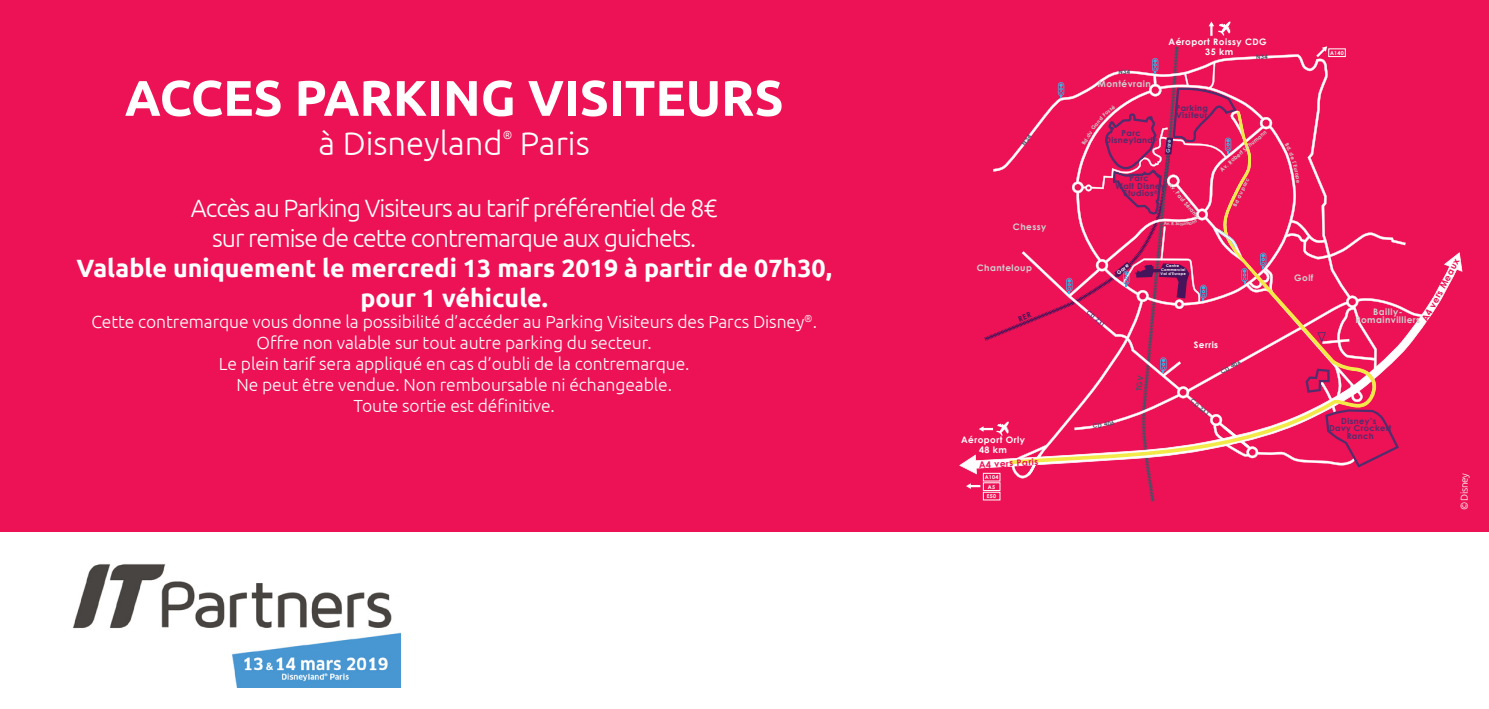
<style>
.page{position:relative;width:1489px;height:709px;background:#fff}
.page>*{position:absolute;margin:0;border:0;box-sizing:border-box;transform-origin:0 0}
.t1{font:700 50px "Ubuntu";color:#fff}
.t2{font:300 32.75px "Ubuntu";color:#fff}
.t3{font:300 25px "Ubuntu";letter-spacing:-.04em;color:#fff}
.t4{font:700 25px "Ubuntu";color:#fff}
.t5{font:300 17.5px "Ubuntu";letter-spacing:-.005em;color:#fff}
.t6{font:300 11.75px "Ubuntu";color:#fff}
.t7{font:300 10px "Ubuntu";letter-spacing:-.04em;color:#fff}
.t8{font:700 9px/7.5px "Century Gothic";letter-spacing:.05em;color:#cfd2d2;text-align:center}
.t9{font:700 9px/10.5px "Century Gothic";letter-spacing:.05em;color:#fff;text-align:center}
.t10{font:700 9px "Century Gothic";color:#ed1255}
.t11{font:700 8.25px/7.5px "Century Gothic";letter-spacing:.05em;color:#502d6d;text-align:center}
.t12{font:700 6px "Century Gothic";color:#3f5465}
.t13{font:700 6px "Century Gothic";color:#502d6d}
.t14{font:700 5.75px "Century Gothic";color:#cfd2d2;scale:.91 1}
.t15{font:700 5.25px/9.5px "Century Gothic";letter-spacing:.05em;color:#fff;text-align:center}
.t16{font:700 5.25px "Century Gothic";color:#cfd2d2}
.t17{font:700 5.25px "Century Gothic";color:#b0dbea}
.t18{font:700 4.5px "Century Gothic";color:#cfd2d2}
.t19{font:700 3.75px/3.8px "Century Gothic";letter-spacing:.05em;color:#fff;text-align:center}
</style>
<div class="page">
<div style="left:0;top:0;width:1488px;height:531px;background:#ed1255"></div>
<svg style="left:1208px;top:21px;width:22px;height:15px"></svg>
<img style="left:73px;top:564px;width:328px;height:123px">
<svg style="left:959px;top:46px;width:503px;height:456px"></svg>
<p class="t1" style="left:125px;top:68px;width:660px">ACCES PARKING VISITEURS</p>
<p class="t2" style="left:318px;top:124px;width:185px">à Disneyland</p>
<p class="t6" style="left:502px;top:127px;width:11px">®</p>
<p class="t2" style="left:520px;top:124px;width:71px">Paris</p>
<p class="t3" style="left:191px;top:193px;width:528px">Accès au Parking Visiteurs au tarif préférentiel de 8€</p>
<p class="t3" style="left:212px;top:223px;width:485px">sur remise de cette contremarque aux guichets.</p>
<p class="t4" style="left:76px;top:253px;width:757px">Valable uniquement le mercredi 13 mars 2019 à partir de 07h30,</p>
<p class="t4" style="left:360px;top:283px;width:189px">pour 1 véhicule.</p>
<p class="t5" style="left:91px;top:311px;width:727px">Cette contremarque vous donne la possibilité d’accéder au Parking Visiteurs des Parcs Disney<sup>®</sup>.</p>
<p class="t5" style="left:256px;top:332px;width:397px">Offre non valable sur tout autre parking du secteur.</p>
<p class="t5" style="left:219px;top:353px;width:472px">Le plein tarif sera appliqué en cas d’oubli de la contremarque.</p>
<p class="t5" style="left:236px;top:374px;width:437px">Ne peut être vendue. Non remboursable ni échangeable.</p>
<p class="t5" style="left:353px;top:395px;width:203px">Toute sortie est définitive.</p>
<p class="t9" style="left:1168px;top:36px;width:100px">Aéroport Roissy CDG<br>35 km</p>
<p class="t15" style="left:1329px;top:48px;width:15px">A140</p>
<p class="t12" style="left:1118px;top:68px;width:13px">N34</p>
<p class="t8" style="left:1097px;top:80px;width:54px">Montévrain</p>
<p class="t11" style="left:1175px;top:104px;width:34px;text-align:left">Parking<br>Visiteur</p>
<p class="t11" style="left:1105px;top:129px;width:53px">Parc<br>Disneyland<sup>©</sup></p>
<p class="t11" style="left:1115px;top:174px;width:51px">Parc<br>Walt Disney<br>Studios<sup>©</sup></p>
<p class="t17" style="left:1163px;top:152px;width:15px;rotate:-84deg">Gare</p>
<p class="t14" style="left:1173px;top:181px;width:51px;rotate:50deg">Av. Paul Séramy</p>
<p class="t14" style="left:1217px;top:167px;width:67px;rotate:-41deg">Av. Robert Schumann</p>
<p class="t16" style="left:1230px;top:204px;width:32px;rotate:-64deg">Bd du parc</p>
<p class="t8" style="left:1012px;top:222px;width:35px">Chessy</p>
<p class="t18" style="left:1169px;top:220px;width:3px">.</p>
<p class="t8" style="left:976px;top:263px;width:57px">Chanteloup</p>
<p class="t15" style="left:1114px;top:270px;width:15px;rotate:-41deg">Gare</p>
<p class="t13" style="left:1090px;top:308px;width:24px;rotate:41deg">CD 231</p>
<p class="t19" style="left:1160px;top:264px;width:27px">Centre<br>Commercial<br>Val d’Europe</p>
<p class="t8" style="left:1293px;top:273px;width:21px">Golf</p>
<p class="t10" style="left:1418px;top:318px;width:71px;rotate:-62deg">A4 vers Meaux</p>
<p class="t8" style="left:1355px;top:308px;width:66px">Bailly-<br>Romainvilliers</p>
<p class="t9" style="left:1193px;top:339px;width:26px">Serris</p>
<p class="t12" style="left:1218px;top:368px;width:24px;rotate:-30deg">CD 406</p>
<p class="t12" style="left:1194px;top:396px;width:24px;rotate:41deg">CD 231</p>
<p class="t9" style="left:961px;top:434px;width:65px">Aéroport Orly<br>48 km</p>
<p class="t10" style="left:978px;top:458px;width:61px;rotate:-3deg">A4 vers Paris</p>
<p class="t12" style="left:1091px;top:422px;width:24px;rotate:-10deg">CD 406</p>
<p class="t11" style="left:1328px;top:417px;width:64px">Disney’s<br>Davy Crockett<br>Ranch</p>
<p class="t15" style="left:984px;top:472px;width:15px">A104<br>A5<br>E50</p>
<p class="t7" style="left:1457px;top:510px;width:39px;rotate:-90deg">© Disney</p>
</div>
